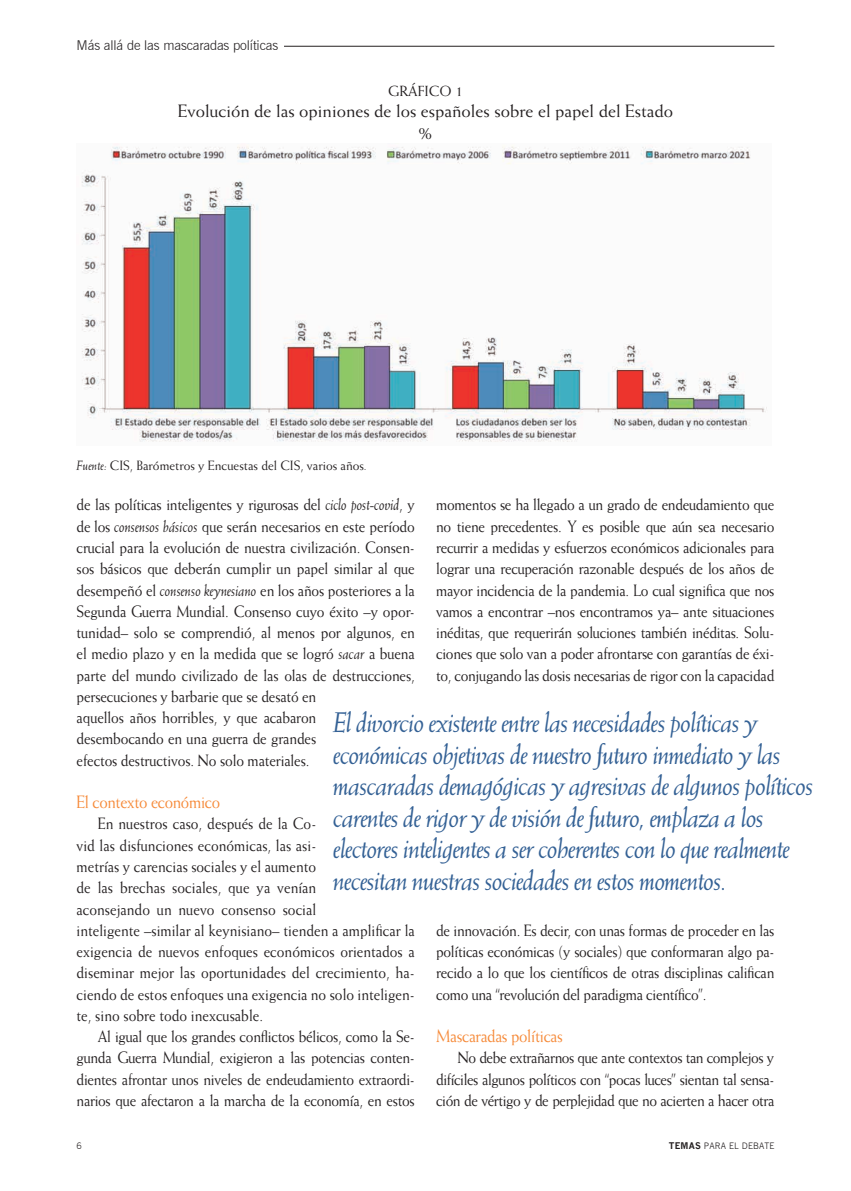
<style>
.page{position:relative;width:851px;height:1191px;background:#fff}
.page>*{position:absolute;margin:0;border:0;box-sizing:border-box;transform-origin:0 0}
.Sumario{font:italic 28.5px/31.5px "Weiss Std";letter-spacing:-.04em;color:#346195}
.Titulo_tabla{font:18px "Weiss Std";color:#231f20}
.ladillo{font:18px "Weiss Std";letter-spacing:-.02em;color:#f68a39;scale:.9 1}
.t1{font:16.5px/21.3px "Weiss Std";letter-spacing:-.01em;color:#231f20;text-align:justify;scale:.9 1}
.Figura_Tabla_Cuadro{font:14.7px "Weiss Std";color:#231f20}
.Fuente{font:13.5px "Weiss Std";color:#231f20;scale:.96 1}
.t2{font:300 13.5px "News Gothic BT";letter-spacing:-.01em;color:#231f20}
.t3{font:300 9px "News Gothic BT";letter-spacing:.02em;color:#231f20}
.s1{font-style:italic}
.s2{font-family:"News Gothic";font-weight:700}
</style>
<div class="page">
<hr style="left:284px;top:46px;width:490px;height:1px;background:#231f20">
<img style="left:81px;top:146px;width:686px;height:296px">
<p class="t2" style="left:77px;top:37px;width:203px">Más allá de las mascaradas políticas</p>
<p class="Figura_Tabla_Cuadro" style="left:388px;top:82px;width:76px">GRÁFICO 1</p>
<p class="Titulo_tabla" style="left:178px;top:100px;width:497px">Evolución de las opiniones de los españoles sobre el papel del Estado</p>
<p class="Titulo_tabla" style="left:418px;top:122px;width:16px">%</p>
<p class="Fuente" style="left:77px;top:457px;width:304px"><span class="s1">Fuente:</span> CIS, Barómetros y Encuestas del CIS, varios años<span class="s1">.</span></p>
<p class="t1" style="left:77px;top:494px;width:377px;text-align:left">de las políticas inteligentes y rigurosas del <span class="s1">ciclo post-covid</span>, y de los <span class="s1">consensos básicos</span> que serán necesarios en este período crucial para la evolución de nuestra civilización. Consen&shy;sos básicos que deberán cumplir un papel similar al que desempeñó el <span class="s1">consenso keynesiano</span> en los años posteriores a la Segunda Guerra Mundial. Consenso cuyo éxito –y opor&shy;tunidad– solo se comprendió, al menos por algunos, en el medio plazo y en la medida que se logró <span class="s1">sacar</span> a buena parte del mundo civilizado de las olas de destrucciones, persecuciones y barbarie que se desató en<br>aquellos años horribles, y que acabaron<br>desembocando en una guerra de grandes<br>efectos destructivos. No solo materiales.</p>
<p class="ladillo" style="left:77px;top:791px;width:161px">El contexto económico</p>
<p class="t1" style="left:77px;top:813px;width:377px;text-align:left;text-indent:21px">En nuestros caso, después de la Co-<br>vid las disfunciones económicas, las asi-<br>metrías y carencias sociales y el aumento<br>de las brechas sociales, que ya venían<br>aconsejando un nuevo consenso social<br>inteligente –similar al keynisiano– tienden a amplificar la exigencia de nuevos enfoques económicos orientados a diseminar mejor las oportunidades del crecimiento, ha&shy;ciendo de estos enfoques una exigencia no solo inteligen&shy;te, sino sobre todo inexcusable.</p>
<p class="t1" style="left:77px;top:1025px;width:377px;text-indent:21px">Al igual que los grandes conflictos bélicos, como la Se&shy;gunda Guerra Mundial, exigieron a las potencias conten&shy;dientes afrontar unos niveles de endeudamiento extraordi&shy;narios que afectaron a la marcha de la economía, en estos</p>
<p class="t1" style="left:436px;top:494px;width:377px">momentos se ha llegado a un grado de endeudamiento que no tiene precedentes. Y es posible que aún sea necesario recurrir a medidas y esfuerzos económicos adicionales para lograr una recuperación razonable después de los años de mayor incidencia de la pandemia. Lo cual significa que nos vamos a encontrar –nos encontramos ya– ante situaciones inéditas, que requerirán soluciones también inéditas. Solu&shy;ciones que solo van a poder afrontarse con garantías de éxi&shy;to, conjugando las dosis necesarias de rigor con la capacidad</p>
<p class="Sumario" style="left:333px;top:706px;width:482px">El divorcio existente entre las necesidades políticas y económicas objetivas de nuestro futuro inmediato y las mascaradas demagógicas y agresivas de algunos políticos carentes de rigor y de visión de futuro, emplaza a los electores inteligentes a ser coherentes con lo que realmente necesitan nuestras sociedades en estos momentos.</p>
<p class="t1" style="left:436px;top:919px;width:377px">de innovación. Es decir, con unas formas de proceder en las políticas económicas (y sociales) que conformaran algo pa&shy;recido a lo que los científicos de otras disciplinas califican como una “revolución del paradigma científico”.</p>
<p class="ladillo" style="left:436px;top:1025px;width:142px">Mascaradas políticas</p>
<p class="t1" style="left:436px;top:1047px;width:377px;text-indent:21px">No debe extrañarnos que ante contextos tan complejos y difíciles algunos políticos con “pocas luces” sientan tal sensa&shy;ción de vértigo y de perplejidad que no acierten a hacer otra</p>
<p class="t3" style="left:77px;top:1140px;width:7px">6</p>
<p class="t3" style="left:668px;top:1140px;width:107px"><span class="s2">TEMAS</span> PARA EL DEBATE</p>
</div>
